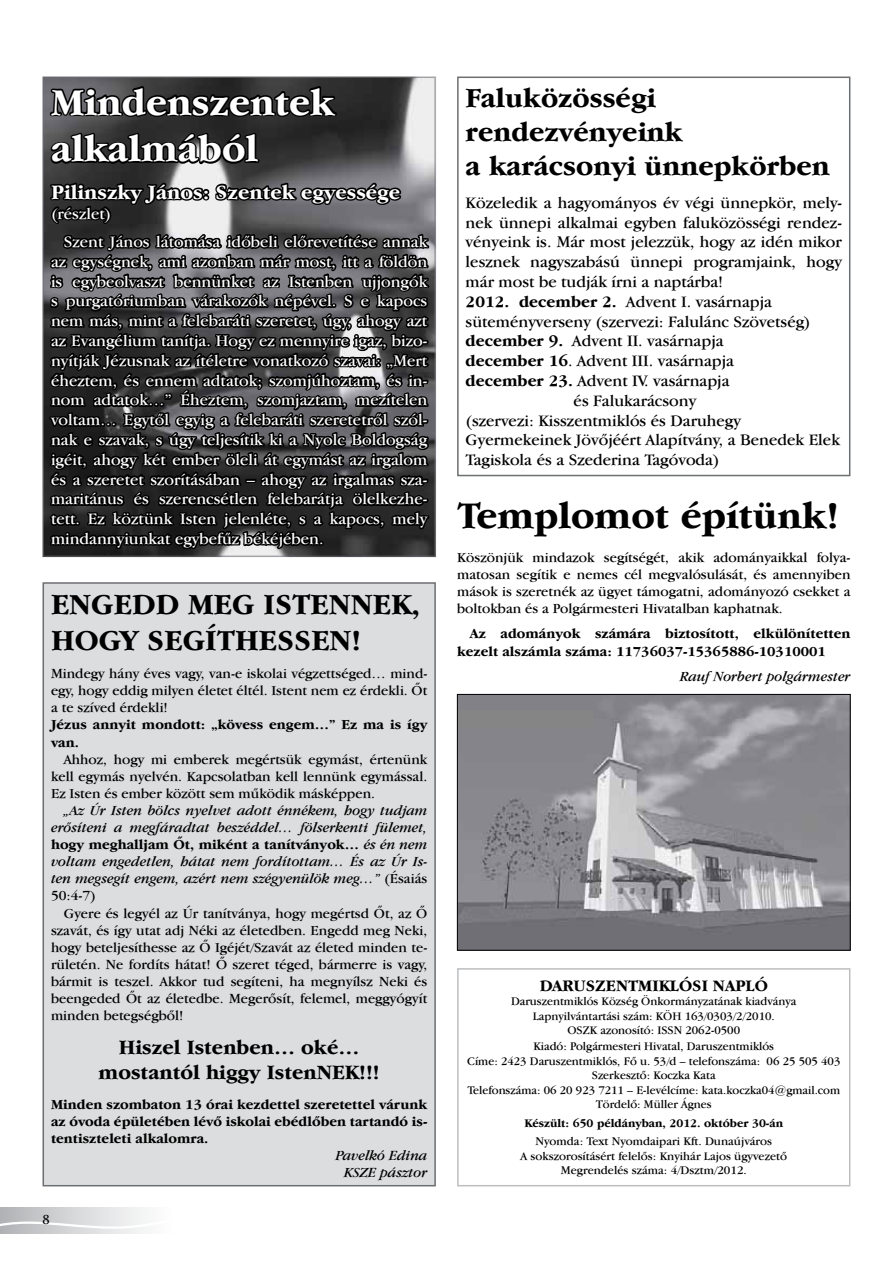
<style>
.page{position:relative;width:893px;height:1263px;background:#fff}
.page>*{position:absolute;margin:0;border:0;box-sizing:border-box;transform-origin:0 0}
.t1{font:39px/46.8px "H Garamond ITCBT Bold";color:#fff}
.t2{font:39px "H Garamond ITCBT Bold";color:#000}
.t3{font:30px/36px "H Garamond ITCBT Bold";color:#000}
.t4{font:28.5px/34.2px "H Garamond ITCBT Bold";color:#000}
.t5{font:21px/25.2px "H Garamond ITCBT Bold";color:#000;text-align:center}
.t6{font:21px "H Garamond ITCBT Bold";color:#fff}
.t7{font:16.5px/19.8px "H Garamond ITCBT";color:#fff}
.t8{font:16.5px "H Garamond ITCBT";color:#000}
.t9{font:16.5px "H Garamond ITCBT Bold";color:#000}
.t10{font:14.25px/17.1px "H Garamond ITCBT";color:#000;text-align:justify}
.t11{font:14.25px/17.1px "H Garamond ITCBT Bold";color:#000}
.t12{font:14.25px/17.1px "H Garamond ITCBT Italic";color:#000;text-align:right}
.t13{font:12px/14.4px "H Garamond ITCBT";color:#000;text-align:center}
.t14{font:12px "H Garamond ITCBT Bold";color:#000}
.t15{font:700 12px "Trajan Pro";color:#000}
.s1{font-family:"H Garamond ITCBT Italic"}
.s2{font-family:"H Garamond ITCBT"}
.s3{font-family:"H Garamond ITCBT Bold"}
</style>
<div class="page">
<div style="left:0;top:1208px;width:174px;height:25px;background:linear-gradient(to right,#b3b5b8,#fff)"></div>
<svg style="left:0;top:1215px;width:174px;height:16px"></svg>
<div style="left:43px;top:583px;width:392px;height:603px;background:#dcddde"></div>
<div style="left:43px;top:582px;width:393px;height:604px;border:2px solid #6d6e71"></div>
<img style="left:459px;top:696px;width:389px;height:252px">
<div style="left:457px;top:694px;width:393px;height:256px;border:1px solid #000"></div>
<img style="left:43px;top:77px;width:393px;height:480px">
<svg style="left:47px;top:76px;width:384px;height:509px;background:#3b3b3c"></svg>
<div style="left:457px;top:968px;width:393px;height:218px;border:2px solid #bcbec0"></div>
<div style="left:457px;top:77px;width:393px;height:399px;border:2px solid #6d6e71"></div>
<h1 class="t1" style="left:51px;top:79px;width:285px">Mindenszentek alkalmából</h1>
<h3 class="t6" style="left:51px;top:180px;width:351px">Pilinszky János: Szentek egyessége</h3>
<p class="t7" style="left:64px;top:199px;width:365px;line-height:28.3px;text-indent:-13px">(részlet)<br>Szent János látomása időbeli előrevetítése annak</p>
<p class="t7" style="left:51px;top:251px;width:378px;text-align:justify">az egységnek, ami azonban már most, itt a földön is egybeolvaszt bennünket az Istenben ujjongók s purgatóriumban várakozók népével. S e kapocs nem más, mint a felebaráti szeretet, úgy, ahogy azt az Evangélium tanítja. Hogy ez mennyire igaz, bizo&shy;nyítják Jézusnak az ítéletre vonatkozó szavai: „Mert éheztem, és ennem adtatok; szomjúhoztam, és in&shy;nom adtatok…” Éheztem, szomjaztam, mezítelen voltam… Egytől egyig a felebaráti szeretetről szól&shy;nak e szavak, s úgy teljesítik ki a Nyolc Boldogság igéit, ahogy két ember öleli át egymást az irgalom és a szeretet szorításában – ahogy az irgalmas sza&shy;maritánus és szerencsétlen felebarátja ölelkezhe&shy;tett. Ez köztünk Isten jelenléte, s a kapocs, mely mindannyiunkat egybefűz békéjében.</p>
<h2 class="t3" style="left:51px;top:586px;width:371px">ENGEDD MEG ISTENNEK,<br>HOGY SEGÍTHESSEN!</h2>
<p class="t10" style="left:51px;top:665px;width:378px">Mindegy hány éves vagy, van-e iskolai végzettséged… mind&shy;egy, hogy eddig milyen életet éltél. Istent nem ez érdekli. Őt a te szíved érdekli!</p>
<p class="t11" style="left:51px;top:716px;width:378px">Jézus annyit mondott: „kövess engem…” Ez ma is így van.</p>
<p class="t10" style="left:51px;top:750px;width:378px;text-indent:13px">Ahhoz, hogy mi emberek megértsük egymást, értenünk kell egymás nyelvén. Kapcsolatban kell lennünk egymással.<br>Ez Isten és ember között sem működik másképpen.</p>
<p class="t12" style="left:51px;top:802px;width:378px">„Az Úr Isten bölcs nyelvet adott énnékem, hogy tudjam erősíteni a megfáradtat beszéddel… fölserkenti fülemet,</p>
<p class="t11" style="left:51px;top:836px;width:378px">hogy meghalljam Őt, miként a tanítványok… <span class="s1">és én nem</span></p>
<p class="t12" style="left:51px;top:853px;width:378px;text-align:left">voltam engedetlen, hátat nem fordítottam… És az Úr Is&shy;ten megsegít engem, azért nem szégyenülök meg…” <span class="s2">(Ésaiás</span></p>
<p class="t10" style="left:51px;top:887px;width:46px">50:4-7)</p>
<p class="t10" style="left:64px;top:904px;width:365px">Gyere és legyél az Úr tanítványa, hogy megértsd Őt, az Ő</p>
<p class="t10" style="left:51px;top:921px;width:378px">szavát, és így utat adj Néki az életedben. Engedd meg Neki,</p>
<p class="t10" style="left:51px;top:938px;width:378px">hogy beteljesíthesse az Ő Igéjét/Szavát az életed minden te-</p>
<p class="t10" style="left:51px;top:955px;width:378px">rületén. Ne fordíts hátat! Ő szeret téged, bármerre is vagy,</p>
<p class="t10" style="left:51px;top:972px;width:378px">bármit is teszel. Akkor tud segíteni, ha megnyílsz Neki és</p>
<p class="t10" style="left:51px;top:990px;width:378px">beengeded Őt az életedbe. Megerősít, felemel, meggyógyít</p>
<p class="t10" style="left:51px;top:1007px;width:134px">minden betegségből!</p>
<h3 class="t5" style="left:99px;top:1034px;width:283px">Hiszel Istenben… oké… mostantól higgy IstenNEK!!!</h3>
<p class="t11" style="left:51px;top:1096px;width:378px;text-align:justify">Minden szombaton 13 órai kezdettel szeretettel várunk az óvoda épületében lévő iskolai ebédlőben tartandó is&shy;tentiszteleti alkalomra.</p>
<p class="t12" style="left:336px;top:1147px;width:93px;text-align:center">Pavelkó Edina<br>KSZE pásztor</p>
<p class="t15" style="left:43px;top:1212px;width:9px">8</p>
<h3 class="t4" style="left:466px;top:80px;width:366px">Faluközösségi rendezvényeink<br>a karácsonyi ünnepkörben</h3>
<p class="t8" style="left:466px;top:193px;width:378px">Közeledik a hagyományos év végi ünnepkör, mely-</p>
<p class="t8" style="left:466px;top:212px;width:378px">nek ünnepi alkalmai egyben faluközösségi rendez-</p>
<p class="t8" style="left:466px;top:232px;width:378px">vényeink is. Már most jelezzük, hogy az idén mikor</p>
<p class="t8" style="left:466px;top:252px;width:378px">lesznek nagyszabású ünnepi programjaink, hogy</p>
<p class="t8" style="left:466px;top:272px;width:259px">már most be tudják írni a naptárba!</p>
<p class="t8" style="left:466px;top:292px;width:308px"><span class="s3">2012. december 2.</span> Advent I. vasárnapja</p>
<p class="t8" style="left:466px;top:311px;width:347px">süteményverseny (szervezi: Falulánc Szövetség)</p>
<p class="t8" style="left:466px;top:331px;width:260px"><span class="s3">december 9.</span> Advent II. vasárnapja</p>
<p class="t8" style="left:466px;top:351px;width:270px"><span class="s3">december 16</span>. Advent III. vasárnapja</p>
<p class="t8" style="left:466px;top:371px;width:265px"><span class="s3">december 23.</span> Advent IV. vasárnapja</p>
<p class="t8" style="left:574px;top:391px;width:124px">és Falukarácsony</p>
<p class="t8" style="left:466px;top:410px;width:277px">(szervezi: Kisszentmiklós és Daruhegy</p>
<p class="t8" style="left:466px;top:430px;width:376px">Gyermekeinek Jövőjéért Alapítvány, a Benedek Elek</p>
<p class="t8" style="left:466px;top:450px;width:255px">Tagiskola és a Szederina Tagóvoda)</p>
<h1 class="t2" style="left:457px;top:494px;width:384px">Templomot építünk!</h1>
<p class="t10" style="left:457px;top:548px;width:395px">Köszönjük mindazok segítségét, akik adományaikkal folya&shy;matosan segítik e nemes cél megvalósulását, és amennyiben mások is szeretnék az ügyet támogatni, adományozó csekket a boltokban és a Polgármesteri Hivatalban kaphatnak.</p>
<p class="t11" style="left:457px;top:625px;width:395px;text-indent:13px">Az adományok számára biztosított, elkülönítetten kezelt alszámla száma: 11736037-15365886-10310001</p>
<p class="t12" style="left:680px;top:668px;width:172px">Rauf Norbert polgármester</p>
<p class="t9" style="left:540px;top:976px;width:230px">DARUSZENTMIKLÓSI NAPLÓ</p>
<p class="t13" style="left:511px;top:994px;width:287px">Daruszentmiklós Község Önkormányzatának kiadványa<br>Lapnyilvántartási szám: KÖH 163/0303/2/2010.<br>OSZK azonosító: ISSN 2062-0500</p>
<p class="t13" style="left:467px;top:1039px;width:375px">Kiadó: Polgármesteri Hivatal, Daruszentmiklós<br>Címe: 2423 Daruszentmiklós, Fő u. 53/d – telefonszáma: 06 25 505 403<br>Szerkesztő: Koczka Kata<br>Telefonszáma: 06 20 923 7211 – E-levélcíme: kata.koczka04@gmail.com Tördelő: Müller Ágnes</p>
<p class="t14" style="left:524px;top:1116px;width:260px">Készült: 650 példányban, 2012. október 30-án</p>
<p class="t13" style="left:520px;top:1134px;width:268px">Nyomda: Text Nyomdaipari Kft. Dunaújváros<br>A sokszorosításért felelős: Knyihár Lajos ügyvezető<br>Megrendelés száma: 4/Dsztm/2012.</p>
</div>
